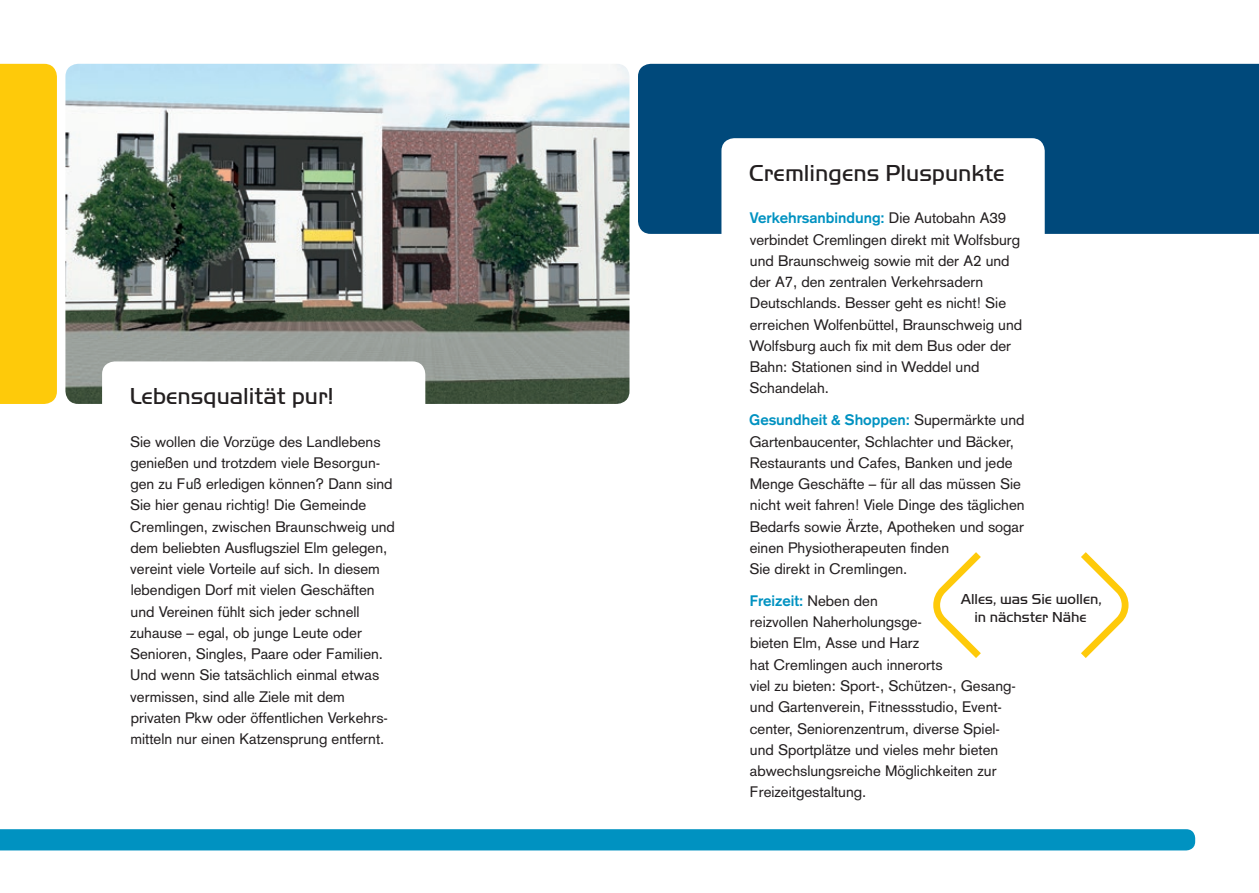
<style>
.page{position:relative;width:1259px;height:893px;background:#fff}
.page>*{position:absolute;margin:0;border:0;box-sizing:border-box;transform-origin:0 0}
.t1{font:24px "Handel Got D Ligh";color:#231f20}
.t2{font:15px/21.3px "Akzidenz Grotesk";color:#231f20}
.t3{font:15px "Handel Got D Ligh";color:#231f20}
.s1{font-weight:700;color:#0092c1}
</style>
<div class="page">
<div style="left:0;top:829px;width:1195px;height:21px;background:#0092c1"></div>
<div style="left:0;top:64px;width:57px;height:340px;background:#feca0a"></div>
<div style="left:638px;top:64px;width:621px;height:170px;background:#00497b"></div>
<img style="left:65px;top:64px;width:564px;height:340px">
<div style="left:721px;top:138px;width:323px;height:681px;background:#fff;border-radius:13px"></div>
<div style="left:102px;top:361px;width:323px;height:210px;background:#fff;border-radius:13px"></div>
<svg style="left:1081px;top:552px;width:47px;height:106px"></svg>
<svg style="left:933px;top:552px;width:48px;height:106px"></svg>
<p class="t1" style="left:130px;top:382px;width:205px">Lebensqualität pur!</p>
<p class="t2" style="left:130px;top:431px;width:266px">Sie wollen die Vorzüge des Landlebens genießen und trotzdem viele Besorgun&shy;gen zu Fuß erledigen können? Dann sind Sie hier genau richtig! Die Gemeinde Cremlingen, zwischen Braunschweig und</p>
<p class="t2" style="left:130px;top:537px;width:259px">dem beliebten Ausflugsziel Elm gelegen, vereint viele Vorteile auf sich. In diesem lebendigen Dorf mit vielen Geschäften und Vereinen fühlt sich jeder schnell zuhause – egal, ob junge Leute oder</p>
<p class="t2" style="left:130px;top:643px;width:259px">Senioren, Singles, Paare oder Familien.<br>Und wenn Sie tatsächlich einmal etwas vermissen, sind alle Ziele mit dem privaten Pkw oder öffentlichen Verkehrs&shy;mitteln nur einen Katzensprung entfernt.</p>
<p class="t1" style="left:749px;top:159px;width:257px">Cremlingens Pluspunkte</p>
<p class="t2" style="left:749px;top:207px;width:274px"><span class="s1">Verkehrsanbindung:</span> Die Autobahn A39 verbindet Cremlingen direkt mit Wolfsburg und Braunschweig sowie mit der A2 und der A7, den zentralen Verkehrsadern Deutschlands. Besser geht es nicht! Sie erreichen Wolfenbüttel, Braunschweig und Wolfsburg auch fix mit dem Bus oder der Bahn: Stationen sind in Weddel und Schandelah.</p>
<p class="t2" style="left:749px;top:409px;width:277px"><span class="s1">Gesundheit &amp; Shoppen:</span> Supermärkte und Gartenbaucenter, Schlachter und Bäcker, Restaurants und Cafes, Banken und jede Menge Geschäfte – für all das müssen Sie nicht weit fahren! Viele Dinge des täglichen Bedarfs sowie Ärzte, Apotheken und sogar einen Physiotherapeuten finden<br>Sie direkt in Cremlingen.</p>
<p class="t2" style="left:749px;top:590px;width:268px"><span class="s1">Freizeit:</span> Neben den<br>reizvollen Naherholungsge-<br>bieten Elm, Asse und Harz<br>hat Cremlingen auch innerorts<br>viel zu bieten: Sport-, Schützen-, Gesang&shy;und Gartenverein, Fitnessstudio, Event-</p>
<p class="t2" style="left:750px;top:718px;width:252px">center, Seniorenzentrum, diverse Spiel&shy;und Sportplätze und vieles mehr bieten abwechslungsreiche Möglichkeiten zur Freizeitgestaltung.</p>
<p class="t3" style="left:960px;top:590px;width:143px">Alles, was Sie wollen,</p>
<p class="t3" style="left:974px;top:608px;width:114px">in nächster Nähe</p>
</div>
